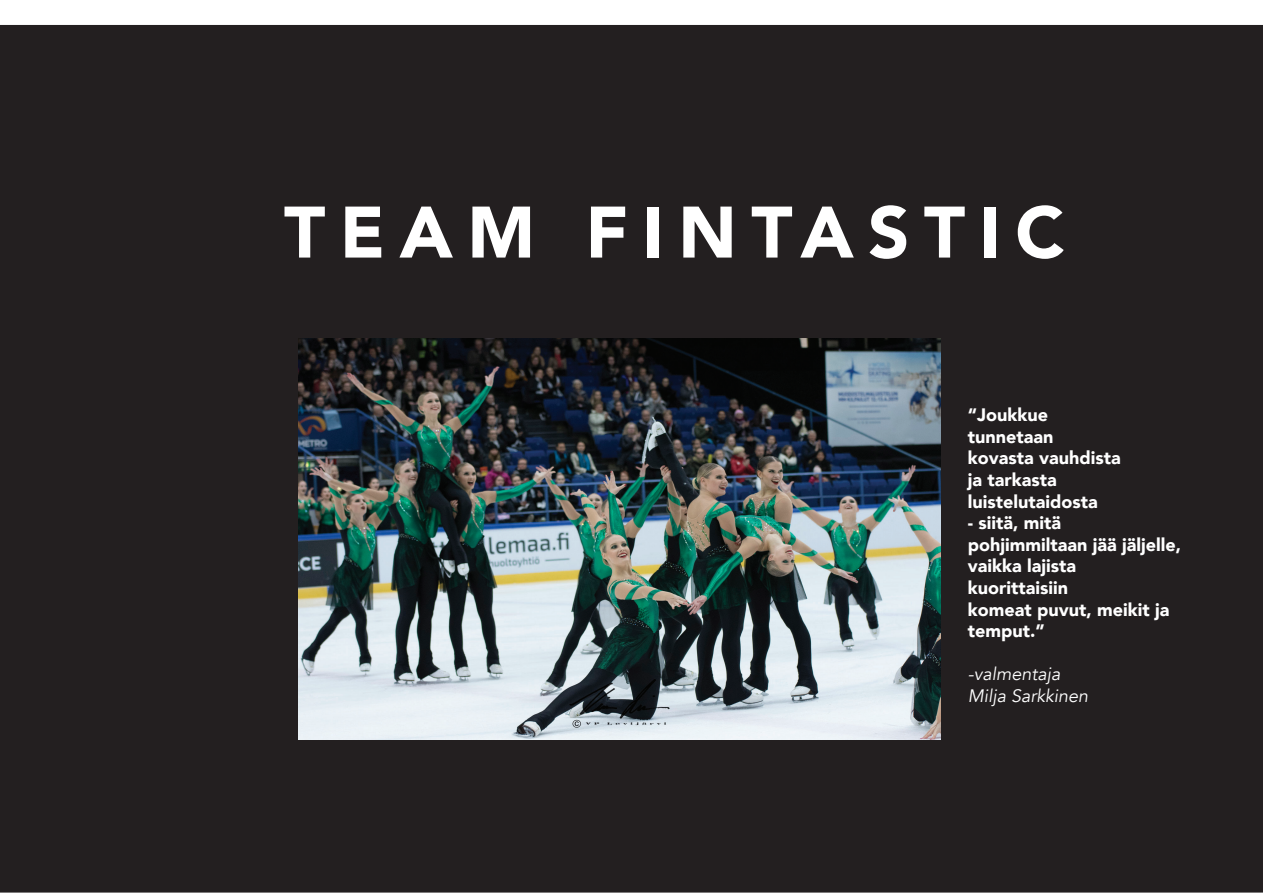
<style>
.page{position:relative;width:1263px;height:893px;background:#fff}
.page>*{position:absolute;margin:0;border:0;box-sizing:border-box;transform-origin:0 0}
.t1{font:900 72px "Avenir";letter-spacing:.2em;color:#fff}
.t2{font:900 18px/21.6px "Avenir";color:#fff}
.t3{font:italic 18px/21.6px "Avenir";color:#fff}
</style>
<div class="page">
<div style="left:0;top:25px;width:1263px;height:868px;background:#231f20"></div>
<img style="left:299px;top:339px;width:642px;height:401px">
<h1 class="t1" style="left:284px;top:171px;width:782px">TEAM FINTASTIC</h1>
<p class="t2" style="left:968px;top:404px;width:155px">“Joukkue tunnetaan kovasta vauhdista ja tarkasta luistelutaidosta</p>
<p class="t2" style="left:968px;top:512px;width:215px">- siitä, mitä pohjimmiltaan jää jäljelle, vaikka lajista<br>kuorittaisiin<br>komeat puvut, meikit ja temput.”</p>
<p class="t3" style="left:968px;top:664px;width:122px">-valmentaja<br>Milja Sarkkinen</p>
</div>
